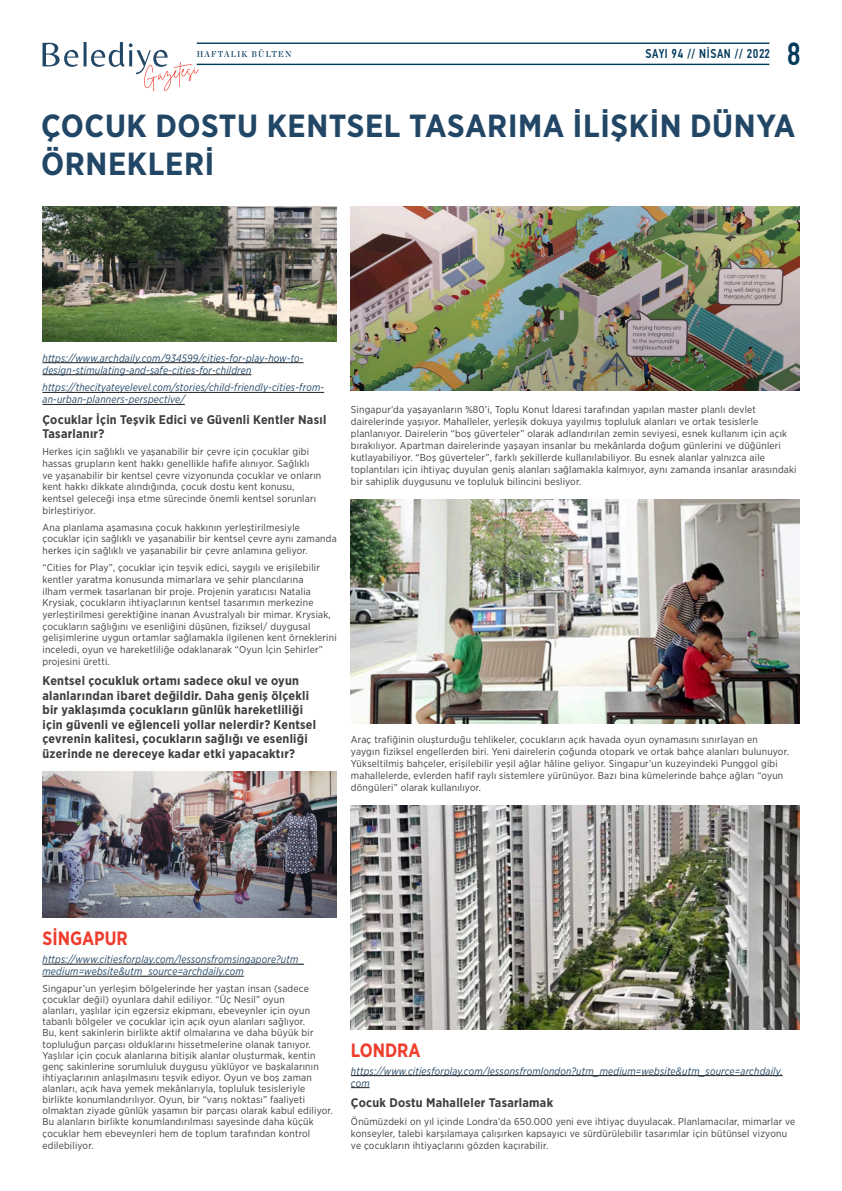
<style>
.page{position:relative;width:842px;height:1191px;background:#fff}
.page>*{position:absolute;margin:0;border:0;box-sizing:border-box;transform-origin:0 0}
.t1{font:500 32.1px "PF Din Text Cond Pro";color:#043b5b;scale:.93 1}
.t2{font:700 32px/38px "Gotham Narrow";letter-spacing:.02em;color:#224766}
.t3{font:700 19.3px "Gotham Narrow";color:#ef3e2e;scale:.93 1}
.t4{font:500 12.8px "PF Din Text Cond Pro";letter-spacing:.05em;color:#043b5b;scale:.93 1}
.t5{font:700 12.5px/14.5px "Gotham Narrow";letter-spacing:.02em;color:#3e3e3f}
.t6{font:italic 10.7px/12px "Gotham Narrow";letter-spacing:.02em;color:#224766;scale:.93 1}
.t7{font:10px/11.1px "Gotham Narrow";letter-spacing:.02em;color:#3e3e3f}
.t8{font:8.6px "Chronicle Display Semi";letter-spacing:.15em;color:#043b5b;scale:.93 1}
</style>
<div class="page">
<hr style="left:197px;top:64px;width:572px;height:1px;background:#043b5b">
<hr style="left:197px;top:43px;width:572px;height:1px;background:#043b5b">
<svg style="left:43px;top:42px;width:156px;height:49px"></svg>
<hr style="left:42px;top:362px;width:262px;height:1px;background:#231f20">
<hr style="left:42px;top:374px;width:209px;height:1px;background:#231f20">
<hr style="left:42px;top:392px;width:282px;height:1px;background:#231f20">
<hr style="left:42px;top:404px;width:143px;height:1px;background:#231f20">
<hr style="left:42px;top:964px;width:262px;height:1px;background:#231f20">
<hr style="left:42px;top:976px;width:202px;height:1px;background:#231f20">
<hr style="left:351px;top:1075px;width:432px;height:1px;background:#231f20">
<svg style="left:351px;top:1087px;width:19px;height:1px"></svg>
<img style="left:42px;top:206px;width:295px;height:135px">
<img style="left:42px;top:771px;width:295px;height:146px">
<img style="left:351px;top:499px;width:448px;height:224px">
<img style="left:351px;top:805px;width:448px;height:224px">
<img style="left:351px;top:206px;width:448px;height:184px">
<p class="t8" style="left:197px;top:49px;width:103px">HAFTALIK BÜLTEN</p>
<p class="t4" style="left:646px;top:46px;width:135px">SAYI 94 // NİSAN // 2022</p>
<h1 class="t1" style="left:787px;top:35px;width:17px">8</h1>
<h2 class="t2" style="left:41px;top:107px;width:756px">ÇOCUK DOSTU KENTSEL TASARIMA İLİŞKİN DÜNYA<br>ÖRNEKLERİ</h2>
<p class="t6" style="left:42px;top:352px;width:282px">https://www.archdaily.com/934599/cities-for-play-how-to&shy;design-stimulating-and-safe-cities-for-children</p>
<p class="t6" style="left:42px;top:382px;width:304px">https://thecityateyelevel.com/stories/child-friendly-cities-from&shy;an-urban-planners-perspective/</p>
<p class="t5" style="left:42px;top:412px;width:285px">Çocuklar İçin Teşvik Edici ve Güvenli Kentler Nasıl<br>Tasarlanır?</p>
<p class="t7" style="left:42px;top:446px;width:280px;line-height:11.6px">Herkes için sağlıklı ve yaşanabilir bir çevre için çocuklar gibi hassas grupların kent hakkı genellikle hafife alınıyor. Sağlıklı ve yaşanabilir bir kentsel çevre vizyonunda çocuklar ve onların kent hakkı dikkate alındığında, çocuk dostu kent konusu, kentsel geleceği inşa etme sürecinde önemli kentsel sorunları birleştiriyor.</p>
<p class="t7" style="left:42px;top:521px;width:296px;line-height:11.6px">Ana planlama aşamasına çocuk hakkının yerleştirilmesiyle çocuklar için sağlıklı ve yaşanabilir bir kentsel çevre aynı zamanda herkes için sağlıklı ve yaşanabilir bir çevre anlamına geliyor.</p>
<p class="t7" style="left:42px;top:562px;width:296px;line-height:11.7px">“Cities for Play”, çocuklar için teşvik edici, saygılı ve erişilebilir kentler yaratma konusunda mimarlara ve şehir plancılarına<br>ilham vermek tasarlanan bir proje. Projenin yaratıcısı Natalia Krysiak, çocukların ihtiyaçlarının kentsel tasarımın merkezine yerleştirilmesi gerektiğine inanan Avustralyalı bir mimar. Krysiak, çocukların sağlığını ve esenliğini düşünen, fiziksel/ duygusal gelişimlerine uygun ortamlar sağlamakla ilgilenen kent örneklerini inceledi, oyun ve hareketliliğe odaklanarak “Oyun İçin Şehirler” projesini üretti.</p>
<p class="t5" style="left:42px;top:673px;width:275px">Kentsel çocukluk ortamı sadece okul ve oyun alanlarından ibaret değildir. Daha geniş ölçekli bir yaklaşımda çocukların günlük hareketliliği için güvenli ve eğlenceli yollar nelerdir? Kentsel çevrenin kalitesi, çocukların sağlığı ve esenliği üzerinde ne dereceye kadar etki yapacaktır?</p>
<p class="t7" style="left:351px;top:403px;width:447px;line-height:12px">Singapur’da yaşayanların %80’i, Toplu Konut İdaresi tarafından yapılan master planlı devlet dairelerinde yaşıyor. Mahalleler, yerleşik dokuya yayılmış topluluk alanları ve ortak tesislerle planlanıyor. Dairelerin “boş güverteler” olarak adlandırılan zemin seviyesi, esnek kullanım için açık bırakılıyor. Apartman dairelerinde yaşayan insanlar bu mekânlarda doğum günlerini ve düğünleri kutlayabiliyor. “Boş güverteler”, farklı şekillerde kullanılabiliyor. Bu esnek alanlar yalnızca aile toplantıları için ihtiyaç duyulan geniş alanları sağlamakla kalmıyor, aynı zamanda insanlar arasındaki bir sahiplik duygusunu ve topluluk bilincini besliyor.</p>
<p class="t7" style="left:351px;top:733px;width:439px;line-height:12px">Araç trafiğinin oluşturduğu tehlikeler, çocukların açık havada oyun oynamasını sınırlayan en yaygın fiziksel engellerden biri. Yeni dairelerin çoğunda otopark ve ortak bahçe alanları bulunuyor.<br>Yükseltilmiş bahçeler, erişilebilir yeşil ağlar hâline geliyor. Singapur’un kuzeyindeki Punggol gibi mahallelerde, evlerden hafif raylı sistemlere yürünüyor. Bazı bina kümelerinde bahçe ağları “oyun döngüleri” olarak kullanılıyor.</p>
<h3 class="t3" style="left:42px;top:928px;width:93px">SİNGAPUR</h3>
<p class="t6" style="left:42px;top:953px;width:283px">https://www.citiesforplay.com/lessonsfromsingapore?utm_ medium=website&amp;utm_source=archdaily.com</p>
<p class="t7" style="left:42px;top:983px;width:292px">Singapur’un yerleşim bölgelerinde her yaştan insan (sadece çocuklar değil) oyunlara dahil ediliyor. “Üç Nesil” oyun<br>alanları, yaşlılar için egzersiz ekipmanı, ebeveynler için oyun tabanlı bölgeler ve çocuklar için açık oyun alanları sağlıyor.<br>Bu, kent sakinlerin birlikte aktif olmalarına ve daha büyük bir topluluğun parçası olduklarını hissetmelerine olanak tanıyor.<br>Yaşlılar için çocuk alanlarına bitişik alanlar oluşturmak, kentin genç sakinlerine sorumluluk duygusu yüklüyor ve başkalarının ihtiyaçlarının anlaşılmasını teşvik ediyor. Oyun ve boş zaman alanları, açık hava yemek mekânlarıyla, topluluk tesisleriyle birlikte konumlandırılıyor. Oyun, bir “varış noktası” faaliyeti olmaktan ziyade günlük yaşamın bir parçası olarak kabul ediliyor.<br>Bu alanların birlikte konumlandırılması sayesinde daha küçük çocuklar hem ebeveynleri hem de toplum tarafından kontrol</p>
<p class="t7" style="left:42px;top:1139px;width:53px">edilebiliyor.</p>
<h3 class="t3" style="left:351px;top:1039px;width:76px">LONDRA</h3>
<p class="t6" style="left:351px;top:1065px;width:466px">https://www.citiesforplay.com/lessonsfromlondon?utm_medium=website&amp;utm_source=archdaily. com</p>
<p class="t5" style="left:351px;top:1095px;width:204px">Çocuk Dostu Mahalleler Tasarlamak</p>
<p class="t7" style="left:351px;top:1115px;width:446px;line-height:12px">Önümüzdeki on yıl içinde Londra’da 650.000 yeni eve ihtiyaç duyulacak. Planlamacılar, mimarlar ve konseyler, talebi karşılamaya çalışırken kapsayıcı ve sürdürülebilir tasarımlar için bütünsel vizyonu ve çocukların ihtiyaçlarını gözden kaçırabilir.</p>
</div>
